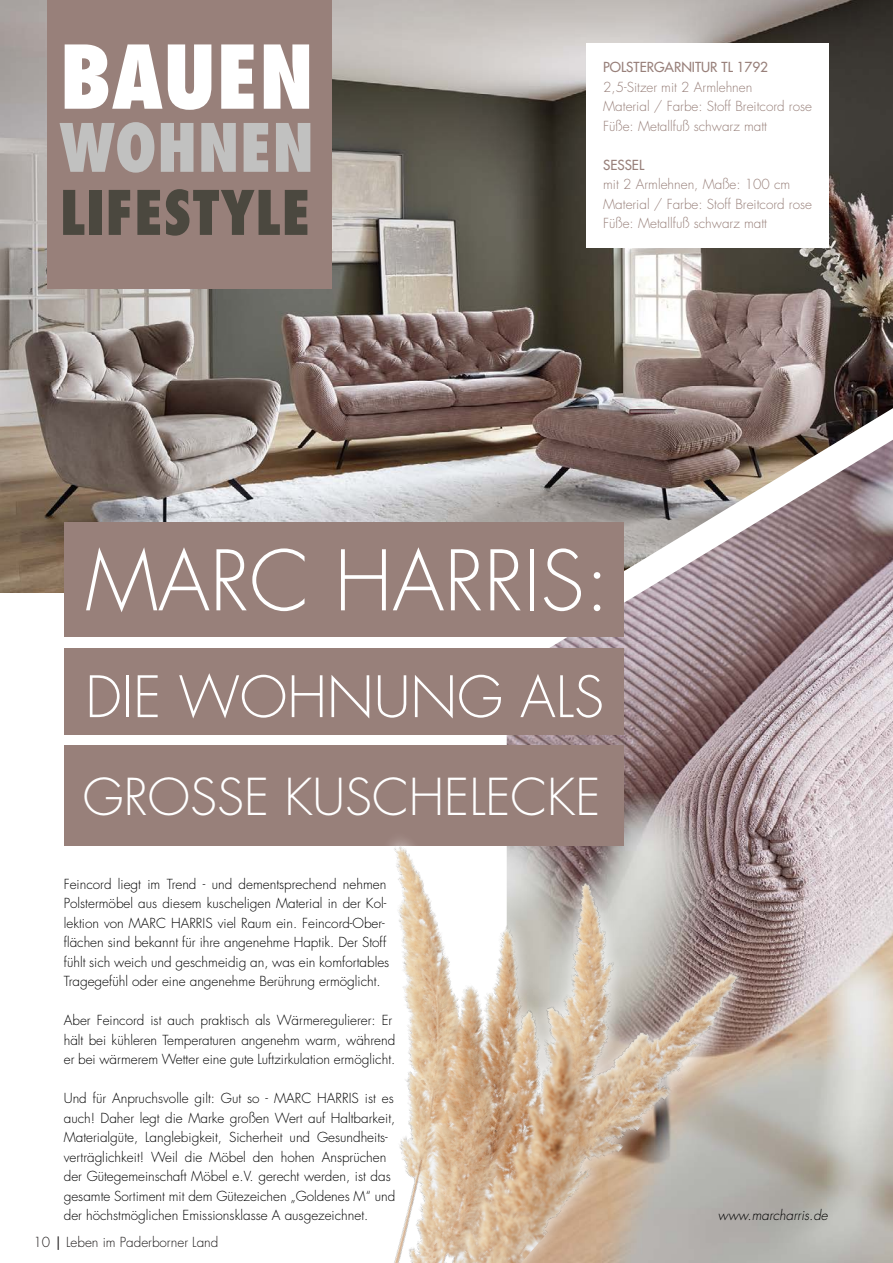
<style>
.page{position:relative;width:893px;height:1263px;background:#fff}
.page>*{position:absolute;margin:0;border:0;box-sizing:border-box;transform-origin:0 0}
.t1{font:800 condensed 85.2px "Futura";color:#fff}
.t2{font:300 81px "Futura";color:#fff}
.t3{font:800 condensed 64.8px "Futura";color:#c1c1c0}
.t4{font:800 condensed 59.7px "Futura";color:#4b483f}
.t5{font:300 55.5px "Futura";color:#fff}
.t6{font:300 49.5px "Futura";color:#fff}
.t7{font:300 13.5px/19.5px "Futura";color:#000}
.t8{font:300 13.5px/19.5px "Futura";color:#98807a}
.t9{font:13.5px "Futura";color:#98807a}
.t10{font:300 13.5px "Futura";color:#1e1b1b}
.t11{font:italic 300 13.5px "Futura";color:#000}
.s1{font-weight:400}
</style>
<div class="page">
<img style="left:0;top:0;width:893px;height:592px">
<img style="left:792px;top:793px;width:101px;height:470px">
<svg style="left:290px;top:332px;width:603px;height:461px;background:#9a8b8a"></svg>
<div style="left:47px;top:0;width:285px;height:288px;background:#98807a"></div>
<div style="left:64px;top:522px;width:560px;height:115px;background:#98807a"></div>
<div style="left:64px;top:648px;width:560px;height:86px;background:#98807a"></div>
<div style="left:586px;top:43px;width:243px;height:204px;background:#fff"></div>
<img style="left:64px;top:670px;width:728px;height:593px">
<h1 class="t1" style="left:60px;top:24px;width:256px">BAUEN</h1>
<h3 class="t3" style="left:60px;top:107px;width:256px">WOHNEN</h3>
<h3 class="t4" style="left:60px;top:175px;width:253px">LIFESTYLE</h3>
<p class="t9" style="left:603px;top:59px;width:166px">POLSTERGARNITUR TL 1792</p>
<p class="t8" style="left:603px;top:78px;width:210px">2,5-Sitzer mit 2 Armlehnen<br>Material / Farbe: Stoff Breitcord rose<br>Füße: Metallfuß schwarz matt</p>
<p class="t9" style="left:603px;top:156px;width:43px">SESSEL</p>
<p class="t8" style="left:603px;top:175px;width:210px">mit 2 Armlehnen, Maße: 100 cm<br>Material / Farbe: Stoff Breitcord rose<br>Füße: Metallfuß schwarz matt</p>
<h2 class="t2" style="left:85px;top:532px;width:526px">MARC HARRIS:</h2>
<h3 class="t5" style="left:85px;top:663px;width:520px">DIE WOHNUNG ALS</h3>
<h3 class="t6" style="left:83px;top:767px;width:519px">GROSSE KUSCHELECKE</h3>
<p class="t7" style="left:64px;top:874px;width:327px">Feincord liegt im Trend - und dementsprechend nehmen Polstermöbel aus diesem kuscheligen Material in der Kol&shy;lektion von MARC HARRIS viel Raum ein. Feincord-Ober&shy;flächen sind bekannt für ihre angenehme Haptik. Der Stoff fühlt sich weich und geschmeidig an, was ein komfortables Tragegefühl oder eine angenehme Berührung ermöglicht.</p>
<p class="t7" style="left:64px;top:1011px;width:333px">Aber Feincord ist auch praktisch als Wärmeregulierer: Er hält bei kühleren Temperaturen angenehm warm, während er bei wärmerem Wetter eine gute Luftzirkulation ermöglicht.</p>
<p class="t7" style="left:64px;top:1089px;width:333px">Und für Anpruchsvolle gilt: Gut so - MARC HARRIS ist es auch! Daher legt die Marke großen Wert auf Haltbarkeit, Materialgüte, Langlebigkeit, Sicherheit und Gesundheits&shy;verträglichkeit! Weil die Möbel den hohen Ansprüchen der Gütegemeinschaft Möbel e.V. gerecht werden, ist das gesamte Sortiment mit dem Gütezeichen „Goldenes M“ und der höchstmöglichen Emissionsklasse A ausgezeichnet.</p>
<p class="t10" style="left:33px;top:1234px;width:187px">10 <span class="s1">|</span> Leben im Paderborner Land</p>
<p class="t11" style="left:718px;top:1207px;width:111px">www.marcharris.de</p>
</div>
